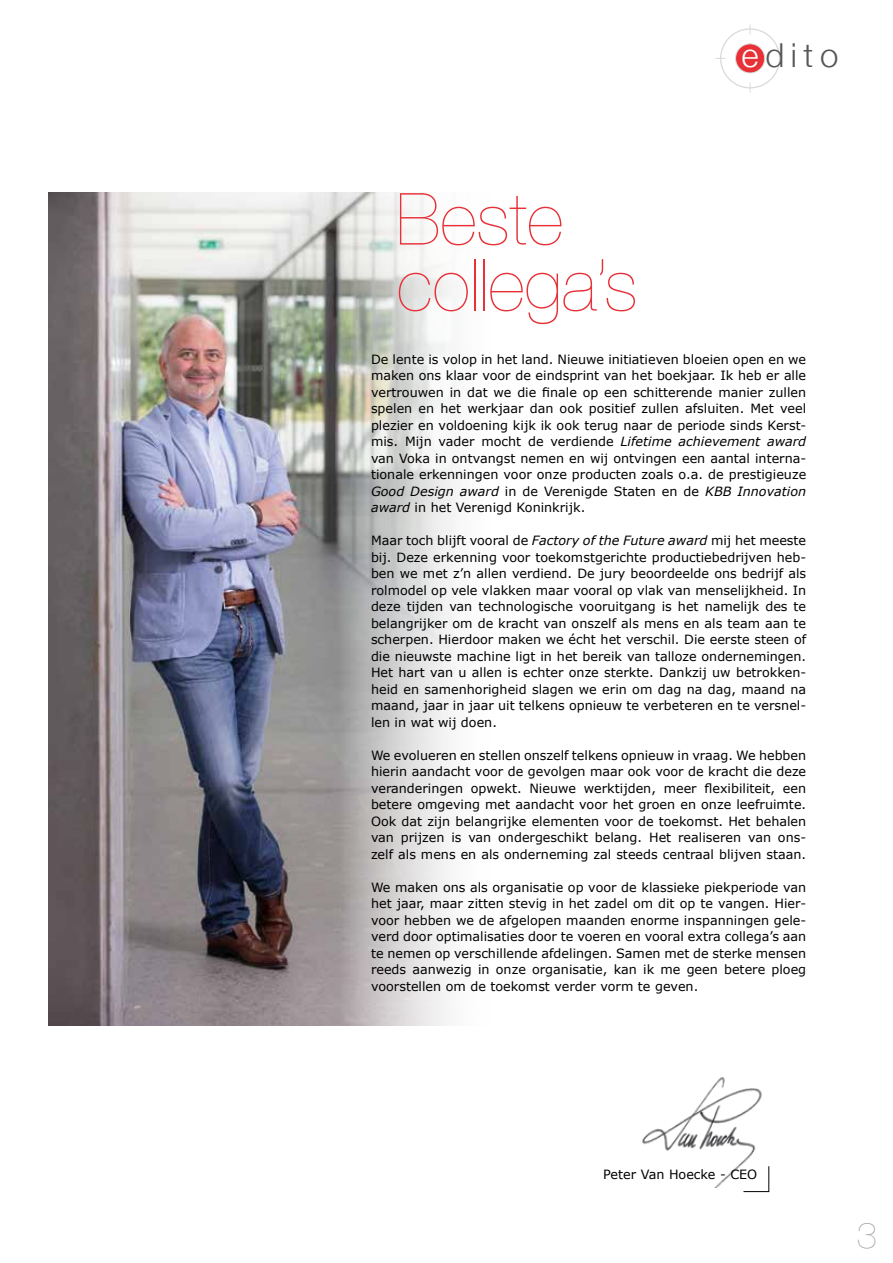
<style>
.page{position:relative;width:893px;height:1263px;background:#fff}
.page>*{position:absolute;margin:0;border:0;box-sizing:border-box;transform-origin:0 0}
.t1{font:200 72px/66px "Helvetica Neue";color:#e73137}
.t2{font:200 36px "Helvetica Neue";color:#9d9d9c}
.t3{font:300 33px "Helvetica Neue";letter-spacing:.2em;color:#575756}
.t4{font:12.75px/16.5px "Verdana";color:#000;text-align:justify}
.s1{color:#fff}
.s2{font-style:italic}
</style>
<div class="page">
<img style="left:49px;top:192px;width:409px;height:833px">
<img style="left:641px;top:1077px;width:121px;height:111px">
<svg style="left:743px;top:1166px;width:26px;height:26px"></svg>
<div style="left:720px;top:28px;width:60px;height:60px;border:1px solid #dadada;border-radius:50%"></div>
<div style="left:736px;top:44px;width:29px;height:29px;background:#e73137;border-radius:50%"></div>
<div style="left:735px;top:43px;width:30px;height:30px;border:1px solid #dadada;border-radius:50%"></div>
<h3 class="t3" style="left:742px;top:29px;width:98px"><span class="s1">e</span>dito</h3>
<h1 class="t1" style="left:396px;top:183px;width:243px">Beste collega’s</h1>
<p class="t4" style="left:371px;top:351px;width:437px">De lente is volop in het land. Nieuwe initiatieven bloeien open en we maken ons klaar voor de eindsprint van het boekjaar. Ik heb er alle vertrouwen in dat we die finale op een schitterende manier zullen spelen en het werkjaar dan ook positief zullen afsluiten. Met veel plezier en voldoening kijk ik ook terug naar de periode sinds Kerst&shy;mis. Mijn vader mocht de verdiende <span class="s2">Lifetime achievement award </span>van Voka in ontvangst nemen en wij ontvingen een aantal interna&shy;tionale erkenningen voor onze producten zoals o.a. de prestigieuze <span class="s2">Good Design award</span> in de Verenigde Staten en de <span class="s2">KBB Innovation award</span> in het Verenigd Koninkrijk.</p>
<p class="t4" style="left:371px;top:532px;width:437px">Maar toch blijft vooral de <span class="s2">Factory of the Future award</span> mij het meeste bij. Deze erkenning voor toekomstgerichte productiebedrijven heb&shy;ben we met z’n allen verdiend. De jury beoordeelde ons bedrijf als rolmodel op vele vlakken maar vooral op vlak van menselijkheid. In deze tijden van technologische vooruitgang is het namelijk des te belangrijker om de kracht van onszelf als mens en als team aan te scherpen. Hierdoor maken we écht het verschil. Die eerste steen of die nieuwste machine ligt in het bereik van talloze ondernemingen.<br>Het hart van u allen is echter onze sterkte. Dankzij uw betrokken&shy;heid en samenhorigheid slagen we erin om dag na dag, maand na maand, jaar in jaar uit telkens opnieuw te verbeteren en te versnel&shy;len in wat wij doen.</p>
<p class="t4" style="left:371px;top:747px;width:437px">We evolueren en stellen onszelf telkens opnieuw in vraag. We hebben hierin aandacht voor de gevolgen maar ook voor de kracht die deze veranderingen opwekt. Nieuwe werktijden, meer flexibiliteit, een betere omgeving met aandacht voor het groen en onze leefruimte.<br>Ook dat zijn belangrijke elementen voor de toekomst. Het behalen van prijzen is van ondergeschikt belang. Het realiseren van ons&shy;zelf als mens en als onderneming zal steeds centraal blijven staan.</p>
<p class="t4" style="left:371px;top:879px;width:437px">We maken ons als organisatie op voor de klassieke piekperiode van het jaar, maar zitten stevig in het zadel om dit op te vangen. Hier&shy;voor hebben we de afgelopen maanden enorme inspanningen gele&shy;verd door optimalisaties door te voeren en vooral extra collega’s aan te nemen op verschillende afdelingen. Samen met de sterke mensen reeds aanwezig in onze organisatie, kan ik me geen betere ploeg voorstellen om de toekomst verder vorm te geven.</p>
<p class="t4" style="left:603px;top:1166px;width:156px">Peter Van Hoecke - CEO</p>
<h2 class="t2" style="left:857px;top:1207px;width:22px">3</h2>
</div>
